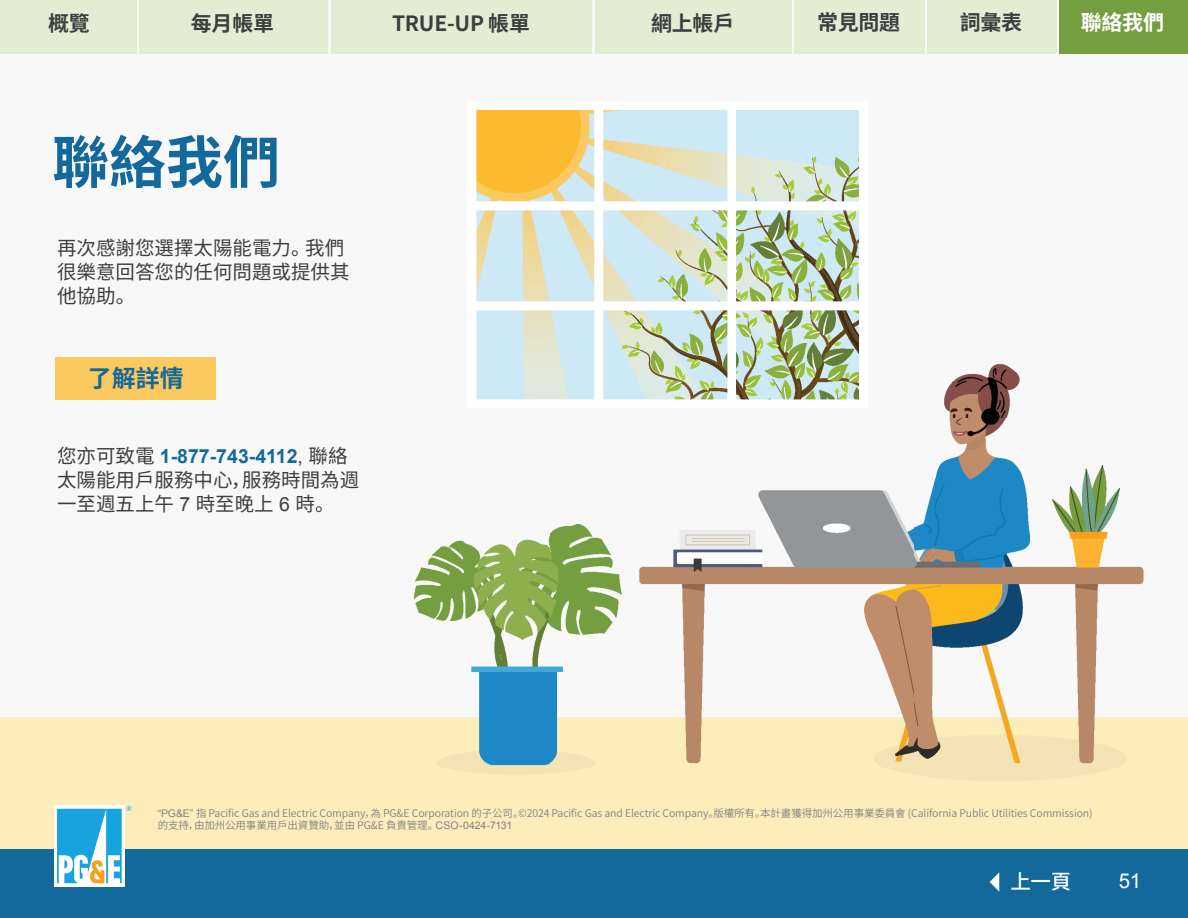
<style>
.page{position:relative;width:1188px;height:918px;background:#fff}
.page>*{position:absolute;margin:0;border:0;box-sizing:border-box;transform-origin:0 0}
.t1{font:700 57px "Source Han Sans CN";color:#13689c}
.t2{font:700 24px "Source Han Sans CN";color:#13689c}
.t3{font:700 21px "Source Han Sans CN";letter-spacing:-.01em;color:#3e3e3f}
.t4{font:700 21px "Source Han Sans CN";color:#fff}
.t5{font:500 20.55px "Source Han Sans CN";color:#fff}
.t6{font:20.55px "Arial";color:#fff}
.t7{font:19.5px/24px "Source Han Sans CN";color:#3e3e3f}
.t8{font:700 19.5px "Arial";color:#13689c}
.t9{font:10.5px/11.9px "Source Han Sans CN";letter-spacing:-.01em;color:#808285}
.s1{font-family:"Source Han Sans CN";font-weight:400;color:#3e3e3f}
.s2{font-weight:400;color:#3e3e3f}
.s3{font-family:"Arial"}
</style>
<div class="page">
<div style="left:0;top:848px;width:1188px;height:70px;background:#13689c"></div>
<img style="left:0;top:0;width:1188px;height:849px">
<div style="left:55px;top:357px;width:161px;height:43px;background:#fcc95e"></div>
<svg style="left:990px;top:872px;width:9px;height:20px"></svg>
<div style="left:1059px;top:0;width:129px;height:54px;background:#749e3f"></div>
<div style="left:927px;top:0;width:129px;height:54px;background:#e3edd4"></div>
<div style="left:794px;top:0;width:130px;height:54px;background:#e3edd4"></div>
<div style="left:595px;top:0;width:196px;height:54px;background:#e3edd4"></div>
<div style="left:331px;top:0;width:261px;height:54px;background:#e3edd4"></div>
<div style="left:139px;top:0;width:189px;height:54px;background:#e3edd4"></div>
<div style="left:0;top:0;width:136px;height:54px;background:#e3edd4"></div>
<div style="left:54px;top:806px;width:71px;height:80px;background:#fff"></div>
<svg style="left:57px;top:806px;width:75px;height:77px"></svg>
<h3 class="t3" style="left:48px;top:12px;width:43px">概覽</h3>
<h3 class="t3" style="left:191px;top:12px;width:85px">每月帳單</h3>
<h3 class="t3" style="left:392px;top:12px;width:140px">TRUE-UP 帳單</h3>
<h3 class="t3" style="left:651px;top:11px;width:85px">網上帳戶</h3>
<h3 class="t3" style="left:817px;top:11px;width:85px">常見問題</h3>
<h3 class="t3" style="left:960px;top:11px;width:64px">詞彙表</h3>
<h3 class="t4" style="left:1081px;top:11px;width:85px">聯絡我們</h3>
<h1 class="t1" style="left:52px;top:130px;width:229px">聯絡我們</h1>
<h3 class="t7" style="left:57px;top:236px;width:294px">再次感謝您選擇太陽能電力。我們很樂意回答您的任何問題或提供其他協助。</h3>
<h2 class="t2" style="left:88px;top:365px;width:97px">了解詳情</h2>
<h3 class="t8" style="left:57px;top:444px;width:292px"><span class="s1">您亦可致電</span> 1-877-743-4112<span class="s2">,</span> <span class="s1">聯絡</span></h3>
<h3 class="t7" style="left:57px;top:469px;width:304px">太陽能用戶服務中心，服務時間為週一至週五上午 <span class="s3">7</span> 時至晚上 <span class="s3">6</span> 時。</h3>
<p class="t9" style="left:158px;top:807px;width:937px"><span class="s3">“PG&amp;E”</span> 指 Pacific Gas and Electric Company，為 PG&amp;E Corporation 的子公司。©2024 Pacific Gas and Electric Company。版權所有。本計畫獲得加州公用事業委員會 (California Public Utilities Commission)的支持，由加州公用事業用戶出資贊助，並由 PG&amp;E 負責管理。<span class="s3">CSO-0424-7131</span></p>
<h3 class="t5" style="left:1011px;top:870px;width:62px">上一頁</h3>
<h3 class="t6" style="left:1119px;top:867px;width:24px">51</h3>
</div>
